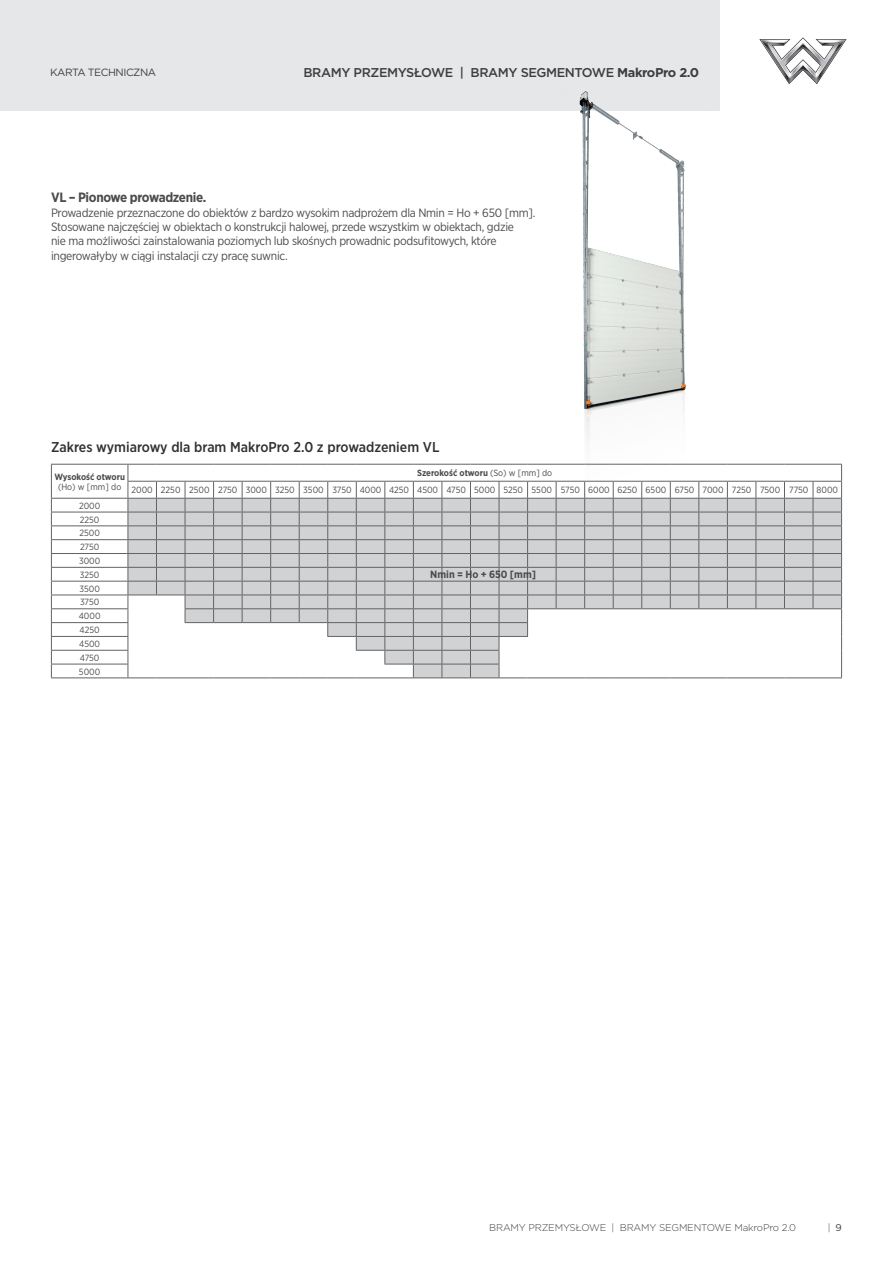
<style>
.page{position:relative;width:893px;height:1263px;background:#fff}
.page>*{position:absolute;margin:0;border:0;box-sizing:border-box;transform-origin:0 0}
.t1{font:500 14.25px "Gotham Narrow";color:#312f30}
.t2{font:700 13.5px "Gotham Narrow";letter-spacing:-.025em;color:#4a4b4c}
.t3{font:500 12.75px "Gotham";letter-spacing:-.03em;color:#3e3e3f}
.t4{font:12px/14.4px "Gotham Narrow";letter-spacing:-.025em;color:#4a4b4c}
.t5{font:10.5px "Gotham";letter-spacing:-.045em;color:#3e3e3f}
.Makro_-_charakteryst{font:700 10.5px "Gotham Narrow";color:#4a4b4c}
.t6{font:300 9.75px "Gotham";letter-spacing:-.015em;color:#3e3e3f}
.Makro_-_charakteryst-2{font:9px "Gotham Narrow";color:#4a4b4c}
.Makro_-_charakteryst-3{font:700 9px/9.8px "Gotham Narrow";color:#4a4b4c;text-align:center}
.s1{font-weight:700}
.s2{font-weight:400}
</style>
<div class="page">
<div style="left:0;top:0;width:721px;height:111px;background:#e6e7e9"></div>
<svg style="left:759px;top:37px;width:88px;height:47px"></svg>
<img style="left:555px;top:80px;width:166px;height:384px">
<hr style="left:51px;top:464px;width:77px;height:1px;background:#636366">
<hr style="left:51px;top:498px;width:77px;height:1px;background:#636366">
<hr style="left:51px;top:512px;width:77px;height:1px;background:#636366">
<hr style="left:51px;top:525px;width:77px;height:1px;background:#636366">
<hr style="left:51px;top:539px;width:77px;height:1px;background:#636366">
<hr style="left:51px;top:553px;width:77px;height:1px;background:#636366">
<hr style="left:51px;top:567px;width:77px;height:1px;background:#636366">
<hr style="left:51px;top:581px;width:77px;height:1px;background:#636366">
<hr style="left:51px;top:595px;width:77px;height:1px;background:#636366">
<hr style="left:51px;top:608px;width:77px;height:1px;background:#636366">
<hr style="left:51px;top:622px;width:77px;height:1px;background:#636366">
<hr style="left:51px;top:636px;width:77px;height:1px;background:#636366">
<hr style="left:51px;top:650px;width:77px;height:1px;background:#636366">
<hr style="left:51px;top:664px;width:77px;height:1px;background:#636366">
<svg style="left:51px;top:465px;width:1px;height:212px"></svg>
<svg style="left:128px;top:464px;width:714px;height:214px"></svg>
<hr style="left:51px;top:677px;width:77px;height:1px;background:#636366">
<p class="t5" style="left:50px;top:66px;width:108px">KARTA TECHNICZNA</p>
<p class="t3" style="left:303px;top:65px;width:397px">BRAMY PRZEMYSŁOWE | BRAMY SEGMENTOWE <span class="s1">MakroPro 2.0</span></p>
<p class="t2" style="left:51px;top:189px;width:157px">VL – Pionowe prowadzenie.</p>
<p class="t4" style="left:51px;top:205px;width:486px">Prowadzenie przeznaczone do obiektów z bardzo wysokim nadprożem dla Nmin = Ho + 650 [mm].<br>Stosowane najczęściej w obiektach o konstrukcji halowej, przede wszystkim w obiektach, gdzie</p>
<p class="t4" style="left:51px;top:234px;width:447px">nie ma możliwości zainstalowania poziomych lub skośnych prowadnic podsufitowych, które ingerowałyby w ciągi instalacji czy pracę suwnic.</p>
<p class="t1" style="left:51px;top:438px;width:390px">Zakres wymiarowy dla bram MakroPro 2.0 z prowadzeniem VL</p>
<p class="Makro_-_charakteryst-3" style="left:54px;top:472px;width:72px">Wysokość otworu <span class="s2">(Ho) w [mm] do</span></p>
<p class="Makro_-_charakteryst-3" style="left:417px;top:468px;width:137px">Szerokość otworu <span class="s2">(So) w [mm] do</span></p>
<p class="Makro_-_charakteryst-2" style="left:132px;top:485px;width:23px">2000</p>
<p class="Makro_-_charakteryst-2" style="left:161px;top:485px;width:21px">2250</p>
<p class="Makro_-_charakteryst-2" style="left:189px;top:485px;width:22px">2500</p>
<p class="Makro_-_charakteryst-2" style="left:218px;top:485px;width:21px">2750</p>
<p class="Makro_-_charakteryst-2" style="left:246px;top:485px;width:23px">3000</p>
<p class="Makro_-_charakteryst-2" style="left:275px;top:485px;width:21px">3250</p>
<p class="Makro_-_charakteryst-2" style="left:303px;top:485px;width:22px">3500</p>
<p class="Makro_-_charakteryst-2" style="left:332px;top:485px;width:21px">3750</p>
<p class="Makro_-_charakteryst-2" style="left:360px;top:485px;width:23px">4000</p>
<p class="Makro_-_charakteryst-2" style="left:389px;top:485px;width:22px">4250</p>
<p class="Makro_-_charakteryst-2" style="left:417px;top:485px;width:22px">4500</p>
<p class="Makro_-_charakteryst-2" style="left:446px;top:485px;width:21px">4750</p>
<p class="Makro_-_charakteryst-2" style="left:474px;top:485px;width:23px">5000</p>
<p class="Makro_-_charakteryst-2" style="left:503px;top:485px;width:21px">5250</p>
<p class="Makro_-_charakteryst-2" style="left:532px;top:485px;width:22px">5500</p>
<p class="Makro_-_charakteryst-2" style="left:561px;top:485px;width:21px">5750</p>
<p class="Makro_-_charakteryst-2" style="left:588px;top:485px;width:23px">6000</p>
<p class="Makro_-_charakteryst-2" style="left:617px;top:485px;width:22px">6250</p>
<p class="Makro_-_charakteryst-2" style="left:646px;top:485px;width:22px">6500</p>
<p class="Makro_-_charakteryst-2" style="left:675px;top:485px;width:21px">6750</p>
<p class="Makro_-_charakteryst-2" style="left:703px;top:485px;width:23px">7000</p>
<p class="Makro_-_charakteryst-2" style="left:732px;top:485px;width:21px">7250</p>
<p class="Makro_-_charakteryst-2" style="left:760px;top:485px;width:22px">7500</p>
<p class="Makro_-_charakteryst-2" style="left:789px;top:485px;width:21px">7750</p>
<p class="Makro_-_charakteryst-2" style="left:816px;top:485px;width:23px">8000</p>
<p class="Makro_-_charakteryst-2" style="left:79px;top:500px;width:23px">2000</p>
<p class="Makro_-_charakteryst-2" style="left:80px;top:514px;width:21px">2250</p>
<p class="Makro_-_charakteryst-2" style="left:79px;top:528px;width:22px">2500</p>
<p class="Makro_-_charakteryst-2" style="left:80px;top:541px;width:21px">2750</p>
<p class="Makro_-_charakteryst-2" style="left:79px;top:555px;width:23px">3000</p>
<p class="Makro_-_charakteryst-2" style="left:80px;top:569px;width:21px">3250</p>
<p class="Makro_-_charakteryst-2" style="left:79px;top:583px;width:22px">3500</p>
<p class="Makro_-_charakteryst-2" style="left:80px;top:597px;width:21px">3750</p>
<p class="Makro_-_charakteryst-2" style="left:79px;top:610px;width:23px">4000</p>
<p class="Makro_-_charakteryst-2" style="left:80px;top:624px;width:22px">4250</p>
<p class="Makro_-_charakteryst-2" style="left:79px;top:638px;width:22px">4500</p>
<p class="Makro_-_charakteryst-2" style="left:80px;top:652px;width:21px">4750</p>
<p class="Makro_-_charakteryst-2" style="left:79px;top:666px;width:23px">5000</p>
<p class="Makro_-_charakteryst" style="left:430px;top:568px;width:107px">Nmin = Ho + 650 [mm]</p>
<p class="t6" style="left:489px;top:1221px;width:308px">BRAMY PRZEMYSŁOWE | BRAMY SEGMENTOWE MakroPro 2.0</p>
<p class="t6" style="left:828px;top:1221px;width:16px">| <span class="s2">9</span></p>
</div>
